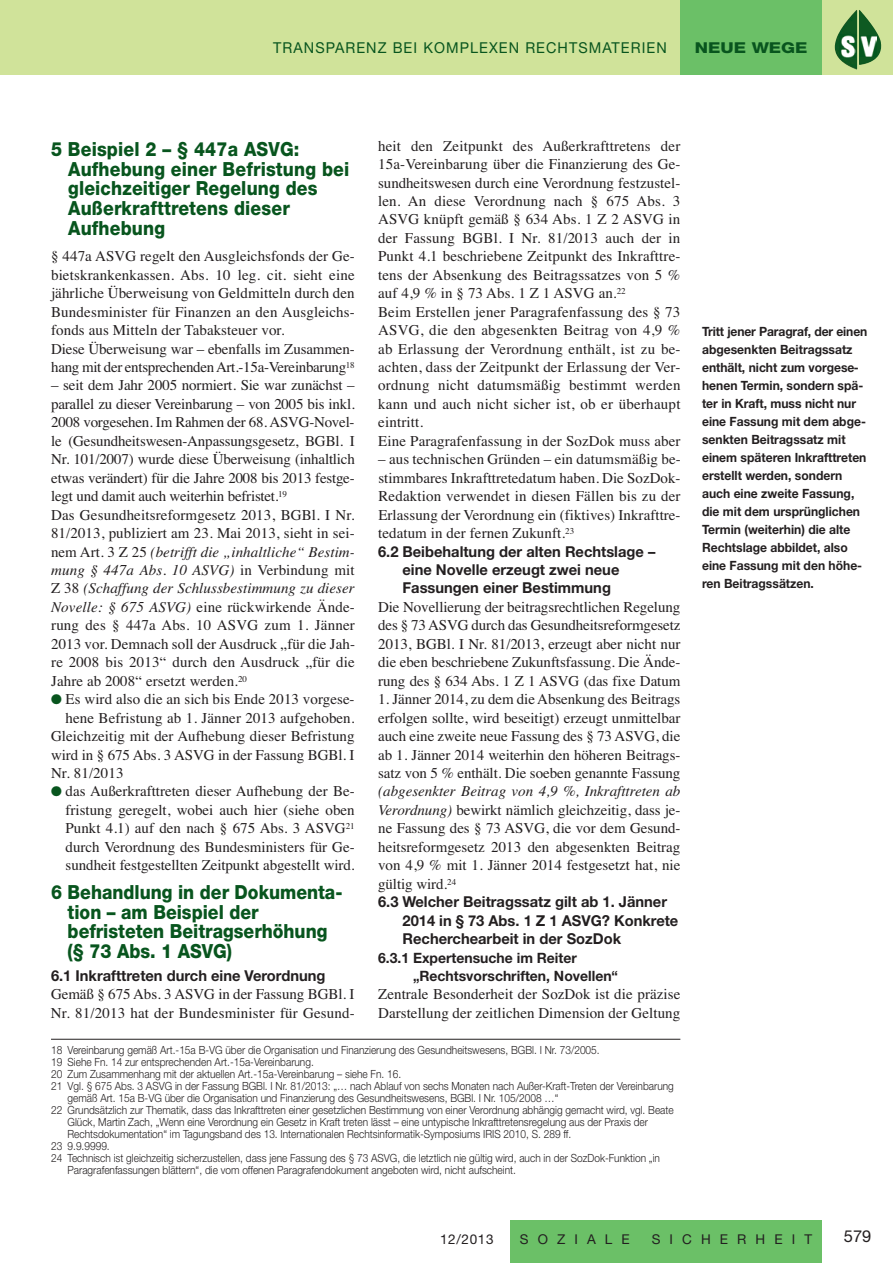
<style>
.page{position:relative;width:893px;height:1263px;background:#fff}
.page>*{position:absolute;margin:0;border:0;box-sizing:border-box;transform-origin:0 0}
.t1{font:800 19.5px/19.6px "Helvetica Neue";letter-spacing:.01em;color:#08551e;scale:.9 1}
.t2{font:16.5px "Helvetica Neue";color:#231f20}
.t3{font:15px/18.5px "Times";letter-spacing:.005em;color:#231f20}
.t4{font:700 15px/18.5px "Helvetica Neue";color:#231f20}
.t5{font:15px "Times";letter-spacing:-.015em;color:#231f20}
.t6{font:italic 15px "Times";letter-spacing:.005em;color:#231f20}
.t7{font:15px "Helvetica Neue";letter-spacing:.075em;color:#08551e;scale:.96 1}
.t8{font:800 15px "Helvetica Neue";color:#08551e;scale:1.2 1}
.t9{font:700 14.25px/18.5px "Helvetica Neue";color:#231f20}
.t10{font:13.5px "Helvetica Neue";letter-spacing:.675em;color:#231f20}
.t11{font:700 12.75px/18px "Helvetica Neue";color:#231f20;scale:.95 1}
.t12{font:300 11.25px "Helvetica Neue";color:#231f20;scale:.9 1}
.s1{font-style:normal}
.s2{font-style:italic}
.s3{font-family:"Monotype Sorts";font-size:13.5px;color:#08551e}
</style>
<div class="page">
<div style="left:0;top:0;width:893px;height:74px;background:#d0e39a"></div>
<div style="left:680px;top:0;width:142px;height:74px;background:#6bc067"></div>
<div style="left:510px;top:1220px;width:312px;height:43px;background:#6bc067"></div>
<img style="left:859px;top:10px;width:22px;height:55px">
<img style="left:835px;top:10px;width:22px;height:60px">
<img style="left:839px;top:35px;width:17px;height:22px">
<img style="left:861px;top:36px;width:15px;height:21px">
<hr style="left:51px;top:1039px;width:629px;height:1px;background:#231f20">
<p class="t7" style="left:273px;top:43px;width:411px">TRANSPARENZ BEI KOMPLEXEN RECHTSMATERIEN</p>
<p class="t8" style="left:695px;top:43px;width:96px">NEUE WEGE</p>
<h1 class="t1" style="left:68px;top:141px;width:314px;text-indent:-17px">5 Beispiel 2 – § 447a ASVG:<br>Aufhebung einer Befristung bei gleichzeitiger Regelung des<br>Außerkrafttretens dieser<br>Aufhebung</h1>
<p class="t3" style="left:51px;top:247px;width:305px">§ 447a ASVG regelt den Ausgleichsfonds der Ge&shy;bietskrankenkassen. Abs. 10 leg. cit. sieht eine jährliche Überweisung von Geldmitteln durch den Bundesminister für Finanzen an den Ausgleichs&shy;fonds aus Mitteln der Tabaksteuer vor.<br>Diese Überweisung war – ebenfalls im Zusammen&shy;hang mit der entsprechenden Art.-15a-Vereinbarung<sup>18</sup></p>
<p class="t3" style="left:51px;top:376px;width:305px">– seit dem Jahr 2005 normiert. Sie war zunächst –</p>
<p class="t5" style="left:51px;top:395px;width:305px">parallel zu dieser Vereinbarung – von 2005 bis inkl.</p>
<p class="t5" style="left:51px;top:413px;width:305px">2008 vorgesehen. Im Rahmen der 68. ASVG-Novel-</p>
<p class="t3" style="left:51px;top:431px;width:305px">le (Gesundheitswesen-Anpassungsgesetz, BGBl. I</p>
<p class="t5" style="left:51px;top:450px;width:305px">Nr. 101/2007) wurde diese Überweisung (inhaltlich</p>
<p class="t5" style="left:51px;top:469px;width:305px">etwas verändert) für die Jahre 2008 bis 2013 festge-</p>
<p class="t5" style="left:51px;top:487px;width:237px">legt und damit auch weiterhin befristet.<sup>19</sup></p>
<p class="t3" style="left:51px;top:505px;width:305px">Das Gesundheitsreformgesetz 2013, BGBl. I Nr.</p>
<p class="t3" style="left:51px;top:524px;width:305px">81/2013, publiziert am 23. Mai 2013, sieht in sei-</p>
<p class="t6" style="left:51px;top:543px;width:305px"><span class="s1">nem Art. 3 Z 25</span> (betrifft die „inhaltliche“ Bestim-</p>
<p class="t6" style="left:51px;top:561px;width:305px">mung § 447a Abs. 10 ASVG) <span class="s1">in Verbindung mit</span></p>
<p class="t6" style="left:51px;top:579px;width:305px"><span class="s1">Z 38</span> (Schaffung der Schlussbestimmung zu dieser</p>
<p class="t3" style="left:51px;top:597px;width:305px"><span class="s2">Novelle: § 675 ASVG)</span> eine rückwirkende Ände-</p>
<p class="t3" style="left:51px;top:616px;width:305px">rung des § 447a Abs. 10 ASVG zum 1. Jänner</p>
<p class="t3" style="left:51px;top:634px;width:305px">2013 vor. Demnach soll der Ausdruck „für die Jah-</p>
<p class="t3" style="left:51px;top:653px;width:305px">re 2008 bis 2013“ durch den Ausdruck „für die</p>
<p class="t3" style="left:51px;top:671px;width:197px">Jahre ab 2008“ ersetzt werden.<sup>20</sup></p>
<p class="t3" style="left:51px;top:690px;width:305px"><span class="s3">l</span> Es wird also die an sich bis Ende 2013 vorgese-</p>
<p class="t3" style="left:66px;top:708px;width:290px">hene Befristung ab 1. Jänner 2013 aufgehoben.</p>
<p class="t3" style="left:51px;top:727px;width:305px">Gleichzeitig mit der Aufhebung dieser Befristung</p>
<p class="t3" style="left:51px;top:745px;width:305px">wird in § 675 Abs. 3 ASVG in der Fassung BGBl. I</p>
<p class="t3" style="left:51px;top:763px;width:74px">Nr. 81/2013</p>
<p class="t3" style="left:51px;top:782px;width:305px"><span class="s3">l</span> das Außerkrafttreten dieser Aufhebung der Be-</p>
<p class="t3" style="left:66px;top:800px;width:291px">fristung geregelt, wobei auch hier (siehe oben</p>
<p class="t3" style="left:66px;top:819px;width:290px">Punkt 4.1) auf den nach § 675 Abs. 3 ASVG<sup>21</sup></p>
<p class="t3" style="left:66px;top:837px;width:290px">durch Verordnung des Bundesministers für Ge-</p>
<p class="t3" style="left:66px;top:856px;width:291px">sundheit festgestellten Zeitpunkt abgestellt wird.</p>
<h1 class="t1" style="left:68px;top:884px;width:307px;text-indent:-17px">6 Behandlung in der Dokumenta&shy;tion – am Beispiel der befristeten Beitragserhöhung (§ 73 Abs. 1 ASVG)</h1>
<p class="t4" style="left:51px;top:967px;width:276px">6.1 Inkrafttreten durch eine Verordnung</p>
<p class="t3" style="left:51px;top:985px;width:305px">Gemäß § 675 Abs. 3 ASVG in der Fassung BGBl. I<br>Nr. 81/2013 hat der Bundesminister für Gesund-</p>
<p class="t3" style="left:378px;top:136px;width:304px">heit den Zeitpunkt des Außerkrafttretens der 15a-Vereinbarung über die Finanzierung des Ge&shy;sundheitswesen durch eine Verordnung festzustel&shy;len. An diese Verordnung nach § 675 Abs. 3<br>ASVG knüpft gemäß § 634 Abs. 1 Z 2 ASVG in der Fassung BGBl. I Nr. 81/2013 auch der in Punkt 4.1 beschriebene Zeitpunkt des Inkrafttre&shy;tens der Absenkung des Beitragssatzes von 5 % auf 4,9 % in § 73 Abs. 1 Z 1 ASVG an.<sup>22<br></sup>Beim Erstellen jener Paragrafenfassung des § 73<br>ASVG, die den abgesenkten Beitrag von 4,9 % ab Erlassung der Verordnung enthält, ist zu be&shy;achten, dass der Zeitpunkt der Erlassung der Ver&shy;ordnung nicht datumsmäßig bestimmt werden kann und auch nicht sicher ist, ob er überhaupt eintritt.<br>Eine Paragrafenfassung in der SozDok muss aber</p>
<p class="t3" style="left:378px;top:450px;width:304px;text-align:justify">– aus technischen Gründen – ein datumsmäßig be&shy;stimmbares Inkrafttretedatum haben. Die SozDok-Redaktion verwendet in diesen Fällen bis zu der Erlassung der Verordnung ein (fiktives) Inkrafttre&shy;tedatum in der fernen Zukunft.<sup>23</sup></p>
<p class="t4" style="left:402px;top:542px;width:254px;text-indent:-24px">6.2 Beibehaltung der alten Rechtslage – eine Novelle erzeugt zwei neue<br>Fassungen einer Bestimmung</p>
<p class="t3" style="left:378px;top:597px;width:304px;text-align:justify">Die Novellierung der beitragsrechtlichen Regelung des § 73 ASVG durch das Gesundheitsreformgesetz 2013, BGBl. I Nr. 81/2013, erzeugt aber nicht nur die eben beschriebene Zukunftsfassung. Die Ände&shy;rung des § 634 Abs. 1 Z 1 ASVG (das fixe Datum</p>
<p class="t3" style="left:378px;top:690px;width:304px;text-align:justify">1. Jänner 2014, zu dem die Absenkung des Beitrags erfolgen sollte, wird beseitigt) erzeugt unmittelbar auch eine zweite neue Fassung des § 73 ASVG, die ab 1. Jänner 2014 weiterhin den höheren Beitrags&shy;satz von 5 % enthält. Die soeben genannte Fassung</p>
<p class="t3" style="left:378px;top:782px;width:304px;text-align:justify"><span class="s2">(abgesenkter Beitrag von 4,9 %, Inkrafttreten ab Verordnung)</span> bewirkt nämlich gleichzeitig, dass je&shy;ne Fassung des § 73 ASVG, die vor dem Gesund&shy;heitsreformgesetz 2013 den abgesenkten Beitrag von 4,9 % mit 1. Jänner 2014 festgesetzt hat, nie gültig wird.<sup>24</sup></p>
<p class="t4" style="left:402px;top:893px;width:277px;text-indent:-24px">6.3 Welcher Beitragssatz gilt ab 1. Jänner<br>2014 in § 73 Abs. 1 Z 1 ASVG? Konkrete<br>Recherchearbeit in der SozDok</p>
<p class="t9" style="left:413px;top:948px;width:207px;text-indent:-35px">6.3.1 Expertensuche im Reiter „Rechtsvorschriften, Novellen“</p>
<p class="t3" style="left:378px;top:985px;width:304px">Zentrale Besonderheit der SozDok ist die präzise<br>Darstellung der zeitlichen Dimension der Geltung</p>
<p class="t12" style="left:51px;top:1041px;width:611px">18 Vereinbarung gemäß Art.-15a B-VG über die Organisation und Finanzierung des Gesundheitswesens, BGBl. I Nr. 73/2005.</p>
<p class="t12" style="left:51px;top:1053px;width:294px">19 Siehe Fn. 14 zur entsprechenden Art.-15a-Vereinbarung.</p>
<p class="t12" style="left:51px;top:1065px;width:391px">20 Zum Zusammenhang mit der aktuellen Art.-15a-Vereinbarung – siehe Fn. 16.</p>
<p class="t12" style="left:51px;top:1077px;width:693px">21 Vgl. § 675 Abs. 3 ASVG in der Fassung BGBl. I Nr. 81/2013: „… nach Ablauf von sechs Monaten nach Außer-Kraft-Treten der Vereinbarung</p>
<p class="t12" style="left:68px;top:1089px;width:547px">gemäß Art. 15a B-VG über die Organisation und Finanzierung des Gesundheitswesens, BGBl. I Nr. 105/2008 …“</p>
<p class="t12" style="left:51px;top:1101px;width:693px">22 Grundsätzlich zur Thematik, dass das Inkrafttreten einer gesetzlichen Bestimmung von einer Verordnung abhängig gemacht wird, vgl. Beate</p>
<p class="t12" style="left:68px;top:1113px;width:646px">Glück, Martin Zach, „Wenn eine Verordnung ein Gesetz in Kraft treten lässt – eine untypische Inkrafttretensregelung aus der Praxis der</p>
<p class="t12" style="left:68px;top:1125px;width:561px">Rechtsdokumentation“ im Tagungsband des 13. Internationalen Rechtsinformatik-Symposiums IRIS 2010, S. 289 ff.</p>
<p class="t12" style="left:51px;top:1137px;width:67px">23 9.9.9999.</p>
<p class="t12" style="left:51px;top:1149px;width:678px">24 Technisch ist gleichzeitig sicherzustellen, dass jene Fassung des § 73 ASVG, die letztlich nie gültig wird, auch in der SozDok-Funktion „in</p>
<p class="t12" style="left:68px;top:1161px;width:500px">Paragrafenfassungen blättern“, die vom offenen Paragrafendokument angeboten wird, nicht aufscheint.</p>
<p class="t11" style="left:702px;top:322px;width:175px">Tritt jener Paragraf, der einen abgesenkten Beitragssatz enthält, nicht zum vorgese&shy;henen Termin, sondern spä&shy;ter in Kraft, muss nicht nur eine Fassung mit dem abge&shy;senkten Beitragssatz mit einem späteren Inkrafttreten erstellt werden, sondern auch eine zweite Fassung, die mit dem ursprünglichen<br>Termin (weiterhin) die alte<br>Rechtslage abbildet, also eine Fassung mit den höhe&shy;ren Beitragssätzen.</p>
<p class="t10" style="left:440px;top:1234px;width:55px">12/2013</p>
<p class="t10" style="left:520px;top:1234px;width:111px">SOZIALE</p>
<p class="t10" style="left:652px;top:1234px;width:162px">SICHERHEIT</p>
<p class="t2" style="left:844px;top:1230px;width:29px">579</p>
</div>
